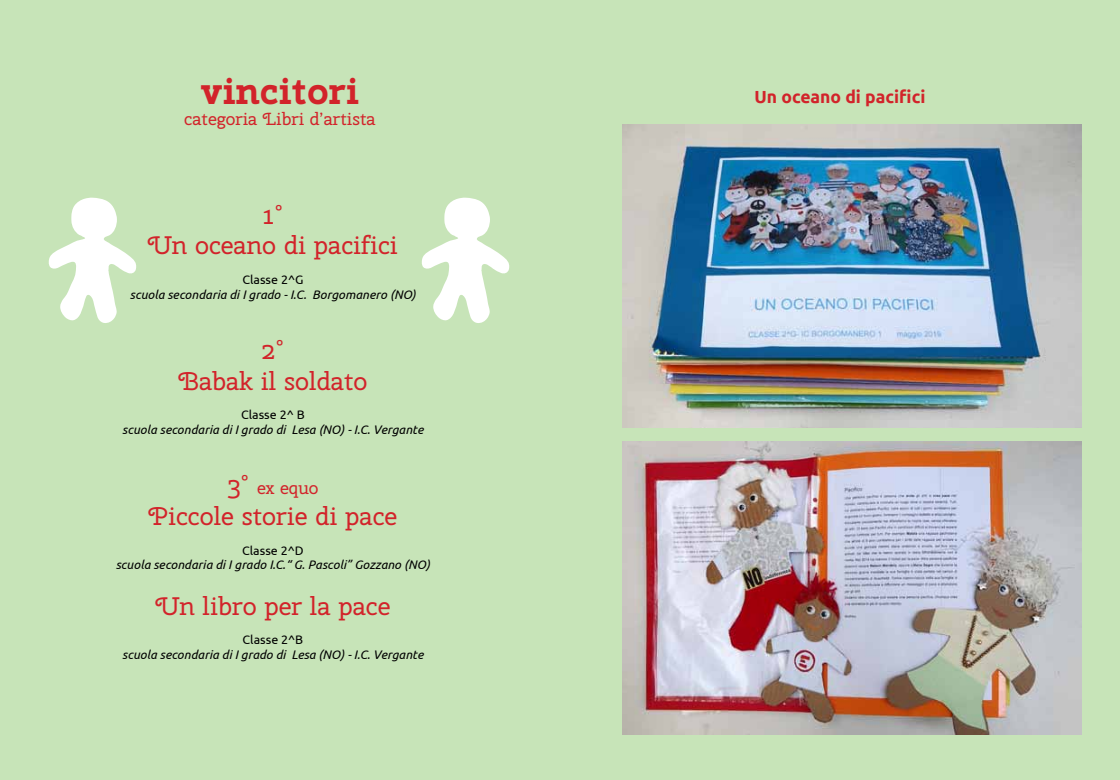
<style>
.page{position:relative;width:1120px;height:780px;background:#c7e4b8}
.page>*{position:absolute;margin:0;border:0;box-sizing:border-box;transform-origin:0 0}
.t1{font:700 37.5px "Cherry Swash";color:#d2232a}
.t2{font:25.25px/30.4px "Cherry Swash";color:#d2232a;text-align:center}
.t3{font:17.5px "Cherry Swash";color:#d2232a}
.t4{font:700 17.5px "Ubuntu";color:#d2232a}
.t5{font:italic 12.38px "Ubuntu";color:#000}
.t6{font:12.38px "Ubuntu";color:#000}
.s1{font-size:25.25px}
</style>
<div class="page">
<img style="left:622px;top:124px;width:459px;height:303px">
<img style="left:622px;top:441px;width:459px;height:294px">
<svg style="left:421px;top:197px;width:89px;height:126px"></svg>
<svg style="left:48px;top:197px;width:89px;height:126px"></svg>
<h1 class="t1" style="left:201px;top:65px;width:160px">vincitori</h1>
<h3 class="t3" style="left:184px;top:107px;width:193px">categoria Libri d’artista</h3>
<h2 class="t2" style="left:148px;top:199px;width:251px">1°<br>Un oceano di pacifici</h2>
<p class="t6" style="left:242px;top:272px;width:63px">Classe 2^G</p>
<p class="t5" style="left:130px;top:287px;width:287px">scuola secondaria di I grado - I.C. Borgomanero (NO)</p>
<h2 class="t2" style="left:178px;top:335px;width:190px">2°<br>Babak il soldato</h2>
<p class="t6" style="left:241px;top:407px;width:65px">Classe 2^ B</p>
<p class="t5" style="left:122px;top:422px;width:303px">scuola secondaria di I grado di Lesa (NO) - I.C. Vergante</p>
<h3 class="t3" style="left:227px;top:477px;width:93px"><span class="s1">3°</span> ex equo</h3>
<h2 class="t2" style="left:149px;top:501px;width:250px">Piccole storie di pace</h2>
<p class="t6" style="left:242px;top:542px;width:63px">Classe 2^D</p>
<p class="t5" style="left:116px;top:557px;width:316px">scuola secondaria di I grado I.C.“ G. Pascoli” Gozzano (NO)</p>
<h2 class="t2" style="left:155px;top:590px;width:237px">Un libro per la pace</h2>
<p class="t6" style="left:242px;top:632px;width:62px">Classe 2^B</p>
<p class="t5" style="left:122px;top:647px;width:303px">scuola secondaria di I grado di Lesa (NO) - I.C. Vergante</p>
<h3 class="t4" style="left:754px;top:86px;width:172px">Un oceano di pacifici</h3>
</div>
